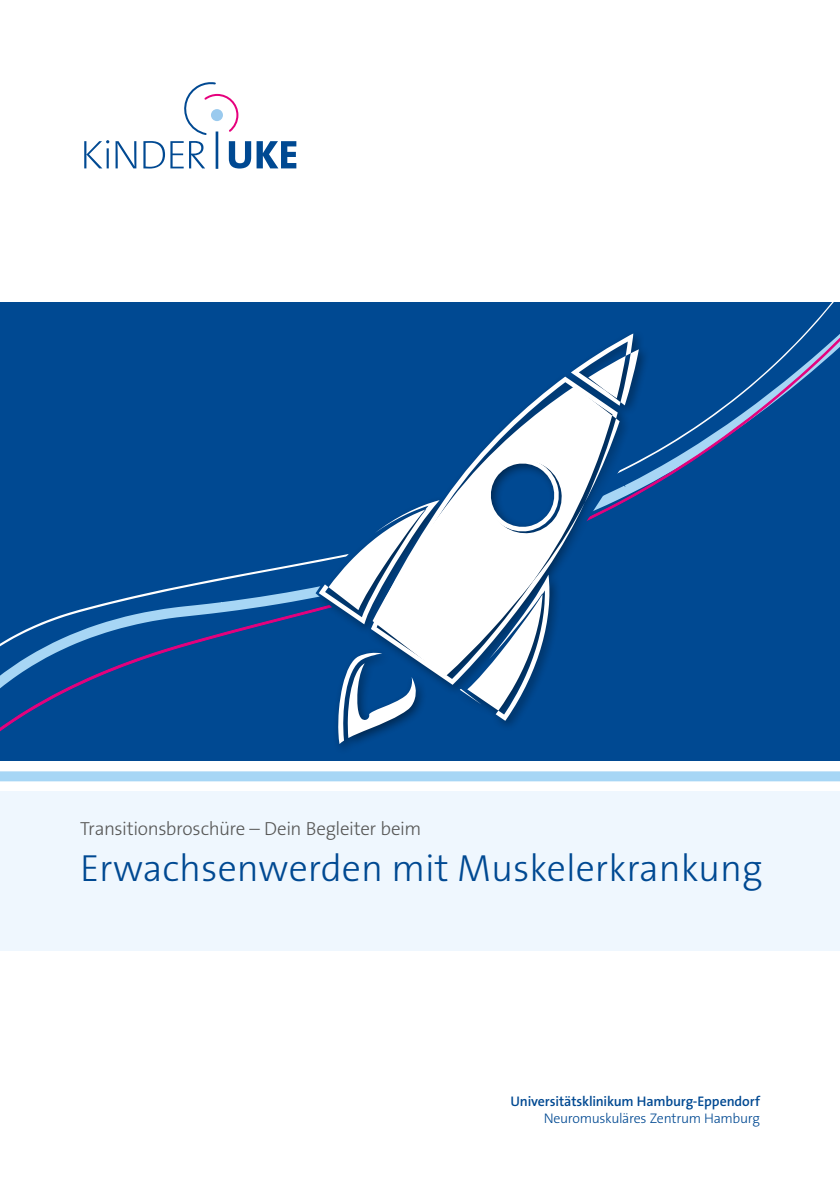
<style>
.page{position:relative;width:840px;height:1191px;background:#fff}
.page>*{position:absolute;margin:0;border:0;box-sizing:border-box;transform-origin:0 0}
.t1{font:300 38px "The Sans Os F";color:#004992}
.t2{font:300 19px "The Sans Os F";letter-spacing:-.02em;color:#575756}
.t3{font:600 14px "The Sans Os F";letter-spacing:-.01em;color:#004992}
.t4{font:300 14px "The Sans Os F";letter-spacing:-.025em;color:#004992}
</style>
<div class="page">
<div style="left:0;top:737px;width:839px;height:24px;background:#004992"></div>
<div style="left:0;top:302px;width:839px;height:435px;background:#004992"></div>
<div style="left:0;top:791px;width:839px;height:160px;background:#eff7fe"></div>
<div style="left:0;top:771px;width:839px;height:10px;background:#a7d6f5"></div>
<svg style="left:84px;top:140px;width:25px;height:28px"></svg>
<hr style="left:107px;top:148px;width:2px;height:20px;background:#004992">
<svg style="left:115px;top:141px;width:21px;height:27px"></svg>
<svg style="left:143px;top:82px;width:153px;height:86px"></svg>
<div style="left:650px;top:331px;width:22px;height:423px;background:#004992"></div>
<div style="left:314px;top:329px;width:336px;height:426px;background:#004992"></div>
<svg style="left:338px;top:653px;width:78px;height:91px"></svg>
<svg style="left:459px;top:685px;width:77px;height:36px"></svg>
<svg style="left:318px;top:542px;width:53px;height:82px"></svg>
<svg style="left:571px;top:333px;width:67px;height:73px"></svg>
<svg style="left:371px;top:376px;width:246px;height:309px"></svg>
<svg style="left:481px;top:458px;width:78px;height:74px"></svg>
<p class="t2" style="left:80px;top:816px;width:342px">Transitionsbroschüre – Dein Begleiter beim</p>
<h1 class="t1" style="left:80px;top:843px;width:683px">Erwachsenwerden mit Muskelerkrankung</h1>
<p class="t3" style="left:510px;top:1092px;width:251px">Universitätsklinikum Hamburg-Eppendorf</p>
<p class="t4" style="left:543px;top:1109px;width:217px">Neuromuskuläres Zentrum Hamburg</p>
</div>
